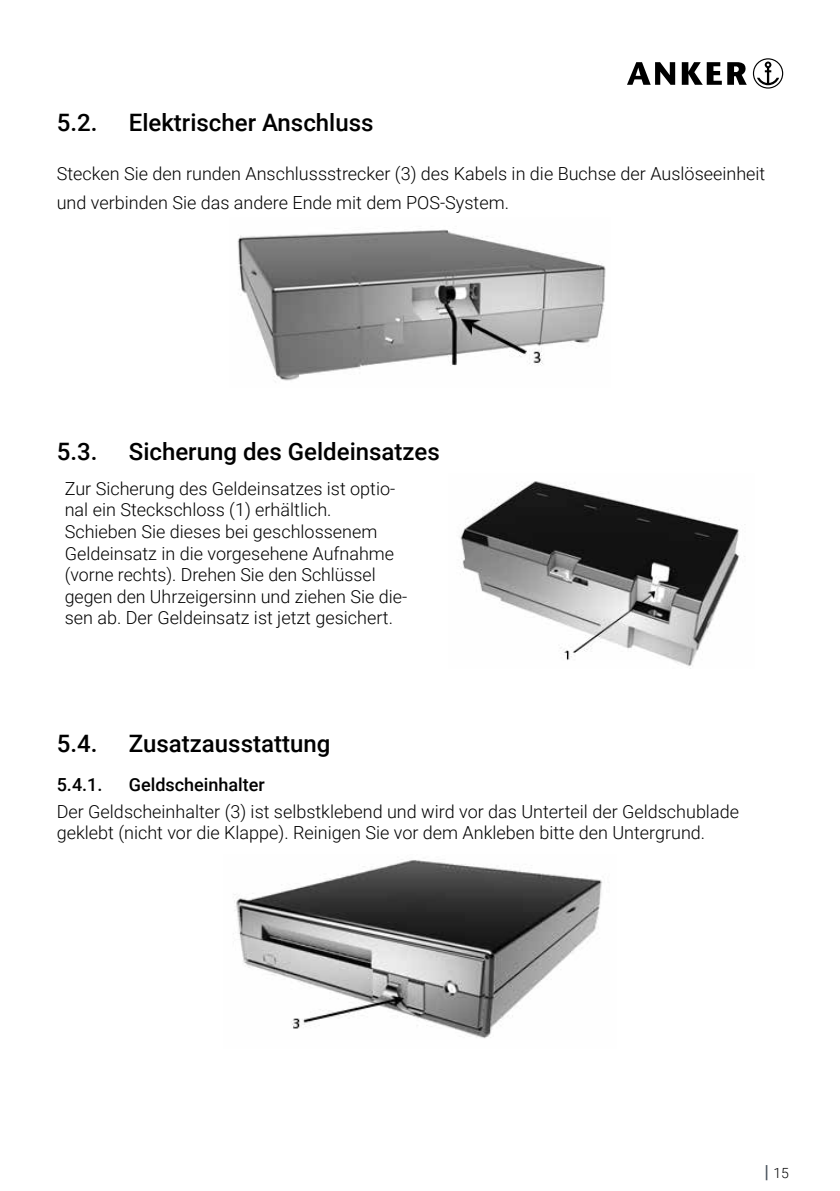
<style>
.page{position:relative;width:840px;height:1191px;background:#fff}
.page>*{position:absolute;margin:0;border:0;box-sizing:border-box;transform-origin:0 0}
.t1{font:500 24px "Roboto";color:#000}
.t2{font:300 18px/21.6px "Roboto";color:#000}
.t3{font:500 18px "Roboto";color:#000}
.t4{font:300 14px "Roboto";color:#000}
.s1{font-weight:500;font-size:18px;color:#4b545e}
</style>
<div class="page">
<svg style="left:752px;top:58px;width:30px;height:31px"></svg>
<svg style="left:627px;top:62px;width:47px;height:23px"></svg>
<svg style="left:681px;top:62px;width:65px;height:23px"></svg>
<img style="left:237px;top:229px;width:369px;height:153px">
<img style="left:459px;top:481px;width:286px;height:185px">
<img style="left:234px;top:860px;width:369px;height:179px">
<h1 class="t1" style="left:57px;top:106px;width:42px">5.2.</h1>
<h1 class="t1" style="left:129px;top:106px;width:246px">Elektrischer Anschluss</h1>
<p class="t2" style="left:57px;top:159px;width:709px;line-height:28.8px">Stecken Sie den runden Anschlussstrecker (3) des Kabels in die Buchse der Auslöseeinheit und verbinden Sie das andere Ende mit dem POS-System.</p>
<h1 class="t1" style="left:57px;top:434px;width:42px">5.3.</h1>
<h1 class="t1" style="left:129px;top:434px;width:312px">Sicherung des Geldeinsatzes</h1>
<p class="t2" style="left:65px;top:477px;width:344px">Zur Sicherung des Geldeinsatzes ist optio&shy;nal ein Steckschloss (1) erhältlich.<br>Schieben Sie dieses bei geschlossenem Geldeinsatz in die vorgesehene Aufnahme (vorne rechts). Drehen Sie den Schlüssel gegen den Uhrzeigersinn und ziehen Sie die&shy;sen ab. Der Geldeinsatz ist jetzt gesichert.</p>
<h1 class="t1" style="left:57px;top:726px;width:42px">5.4.</h1>
<h1 class="t1" style="left:129px;top:726px;width:203px">Zusatzausstattung</h1>
<p class="t3" style="left:57px;top:771px;width:47px">5.4.1.</p>
<p class="t3" style="left:129px;top:771px;width:137px">Geldscheinhalter</p>
<p class="t2" style="left:57px;top:800px;width:683px">Der Geldscheinhalter (3) ist selbstklebend und wird vor das Unterteil der Geldschublade geklebt (nicht vor die Klappe). Reinigen Sie vor dem Ankleben bitte den Untergrund.</p>
<p class="t4" style="left:764px;top:1163px;width:26px"><span class="s1">|</span> 15</p>
</div>
